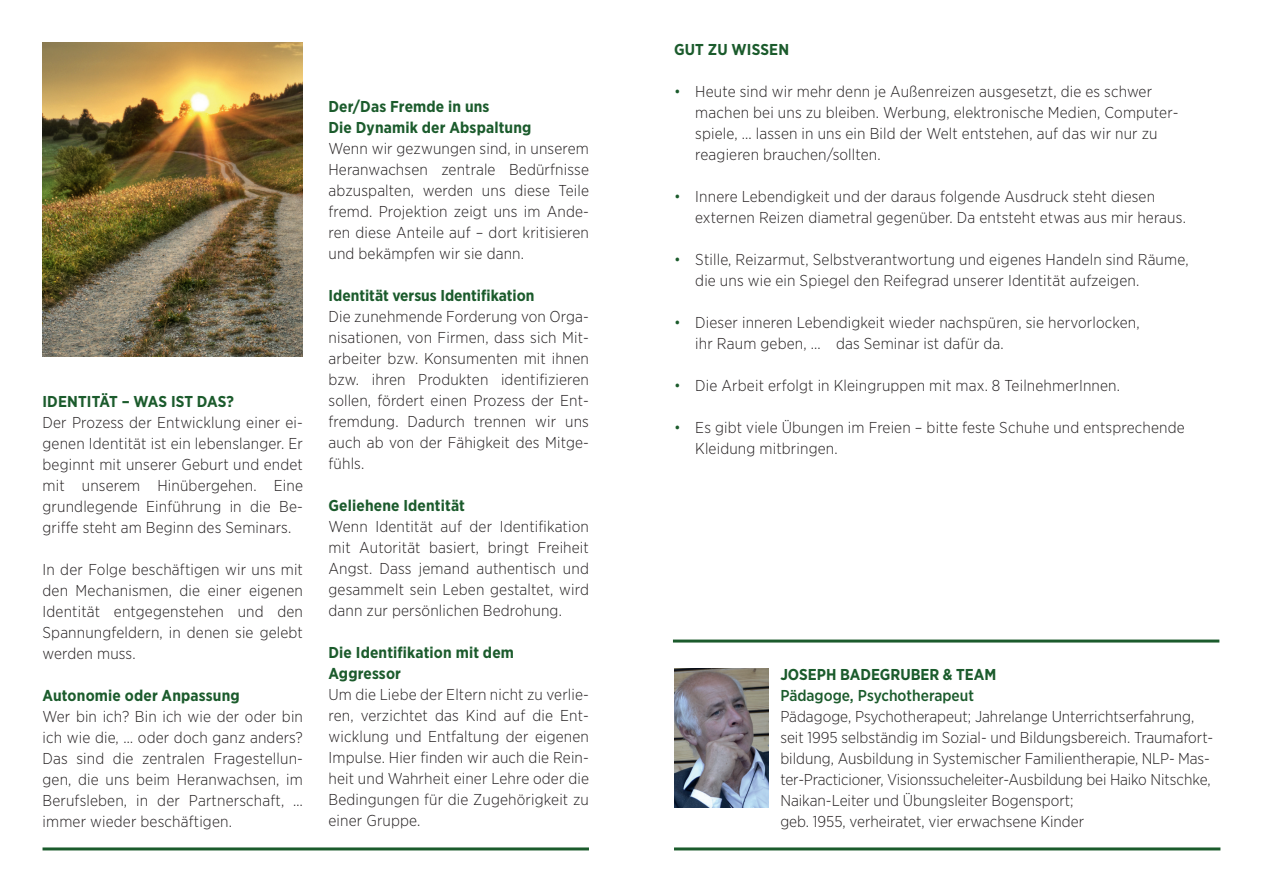
<style>
.page{position:relative;width:1263px;height:893px;background:#fff}
.page>*{position:absolute;margin:0;border:0;box-sizing:border-box;transform-origin:0 0}
.t1{font:300 15.75px/21px "Gotham Narrow";letter-spacing:.01em;color:#231f20;text-align:justify}
.t2{font:700 15.75px/21px "Gotham Narrow";letter-spacing:.01em;color:#1b5b2c}
.t3{font:500 15.75px "Gotham Narrow";color:#1b5b2c}
.s1{color:#1b5b2c}
</style>
<div class="page">
<hr style="left:673px;top:639px;width:546px;height:3px;background:#1b5b2c">
<hr style="left:674px;top:847px;width:546px;height:3px;background:#1b5b2c">
<hr style="left:43px;top:847px;width:546px;height:3px;background:#1b5b2c">
<img style="left:43px;top:43px;width:260px;height:313px">
<img style="left:674px;top:668px;width:95px;height:139px">
<p class="t2" style="left:43px;top:391px;width:193px">IDENTITÄT – WAS IST DAS?</p>
<p class="t1" style="left:43px;top:412px;width:262px">Der Prozess der Entwicklung einer ei&shy;genen Identität ist ein lebenslanger. Er beginnt mit unserer Geburt und endet mit unserem Hinübergehen. Eine grundlegende Einführung in die Be&shy;griffe steht am Beginn des Seminars.</p>
<p class="t1" style="left:43px;top:558px;width:262px">In der Folge beschäftigen wir uns mit den Mechanismen, die einer eigenen Identität entgegenstehen und den Spannungfeldern, in denen sie gelebt werden muss.</p>
<p class="t2" style="left:43px;top:685px;width:199px">Autonomie oder Anpassung</p>
<p class="t1" style="left:43px;top:705px;width:262px">Wer bin ich? Bin ich wie der oder bin ich wie die, … oder doch ganz anders?<br>Das sind die zentralen Fragestellun&shy;gen, die uns beim Heranwachsen, im Berufsleben, in der Partnerschaft, … immer wieder beschäftigen.</p>
<p class="t2" style="left:328px;top:96px;width:204px">Der/Das Fremde in uns<br>Die Dynamik der Abspaltung</p>
<p class="t1" style="left:328px;top:138px;width:262px">Wenn wir gezwungen sind, in unserem Heranwachsen zentrale Bedürfnisse abzuspalten, werden uns diese Teile fremd. Projektion zeigt uns im Ande&shy;ren diese Anteile auf – dort kritisieren und bekämpfen wir sie dann.</p>
<p class="t2" style="left:328px;top:285px;width:207px">Identität versus Identifikation</p>
<p class="t1" style="left:328px;top:306px;width:262px">Die zunehmende Forderung von Orga&shy;nisationen, von Firmen, dass sich Mit&shy;arbeiter bzw. Konsumenten mit ihnen bzw. ihren Produkten identifizieren sollen, fördert einen Prozess der Ent&shy;fremdung. Dadurch trennen wir uns auch ab von der Fähigkeit des Mitge&shy;fühls.</p>
<p class="t2" style="left:328px;top:495px;width:138px">Geliehene Identität</p>
<p class="t1" style="left:328px;top:516px;width:262px">Wenn Identität auf der Identifikation mit Autorität basiert, bringt Freiheit Angst. Dass jemand authentisch und gesammelt sein Leben gestaltet, wird dann zur persönlichen Bedrohung.</p>
<p class="t2" style="left:328px;top:642px;width:187px">Die Identifikation mit dem<br>Aggressor</p>
<p class="t1" style="left:328px;top:684px;width:262px">Um die Liebe der Eltern nicht zu verlie&shy;ren, verzichtet das Kind auf die Ent&shy;wicklung und Entfaltung der eigenen Impulse. Hier finden wir auch die Rein&shy;heit und Wahrheit einer Lehre oder die Bedingungen für die Zugehörigkeit zu einer Gruppe.</p>
<p class="t2" style="left:674px;top:39px;width:117px">GUT ZU WISSEN</p>
<p class="t1" style="left:695px;top:81px;width:485px;text-align:left;text-indent:-21px"><span class="s1">•</span> Heute sind wir mehr denn je Außenreizen ausgesetzt, die es schwer machen bei uns zu bleiben. Werbung, elektronische Medien, Computer&shy;spiele, ... lassen in uns ein Bild der Welt entstehen, auf das wir nur zu reagieren brauchen/sollten.</p>
<p class="t1" style="left:695px;top:186px;width:492px;text-indent:-21px"><span class="s1">•</span> Innere Lebendigkeit und der daraus folgende Ausdruck steht diesen externen Reizen diametral gegenüber. Da entsteht etwas aus mir heraus.</p>
<p class="t1" style="left:695px;top:249px;width:495px;text-indent:-21px"><span class="s1">•</span> Stille, Reizarmut, Selbstverantwortung und eigenes Handeln sind Räume, die uns wie ein Spiegel den Reifegrad unserer Identität aufzeigen.</p>
<p class="t1" style="left:695px;top:312px;width:446px;text-indent:-21px"><span class="s1">•</span> Dieser inneren Lebendigkeit wieder nachspüren, sie hervorlocken, ihr Raum geben, ... das Seminar ist dafür da.</p>
<p class="t1" style="left:674px;top:375px;width:448px"><span class="s1">•</span> Die Arbeit erfolgt in Kleingruppen mit max. 8 TeilnehmerInnen.</p>
<p class="t1" style="left:695px;top:417px;width:491px;text-indent:-21px"><span class="s1">•</span> Es gibt viele Übungen im Freien – bitte feste Schuhe und entsprechende<br>Kleidung mitbringen.</p>
<p class="t2" style="left:780px;top:664px;width:218px">JOSEPH BADEGRUBER &amp; TEAM</p>
<p class="t3" style="left:780px;top:685px;width:195px">Pädagoge, Psychotherapeut</p>
<p class="t1" style="left:780px;top:706px;width:435px;text-align:left">Pädagoge, Psychotherapeut; Jahrelange Unterrichtserfahrung, seit 1995 selbständig im Sozial- und Bildungsbereich. Traumafort&shy;bildung, Ausbildung in Systemischer Familientherapie, NLP- Mas&shy;ter-Practicioner, Visionssucheleiter-Ausbildung bei Haiko Nitschke, Naikan-Leiter und Übungsleiter Bogensport;<br>geb. 1955, verheiratet, vier erwachsene Kinder</p>
</div>
